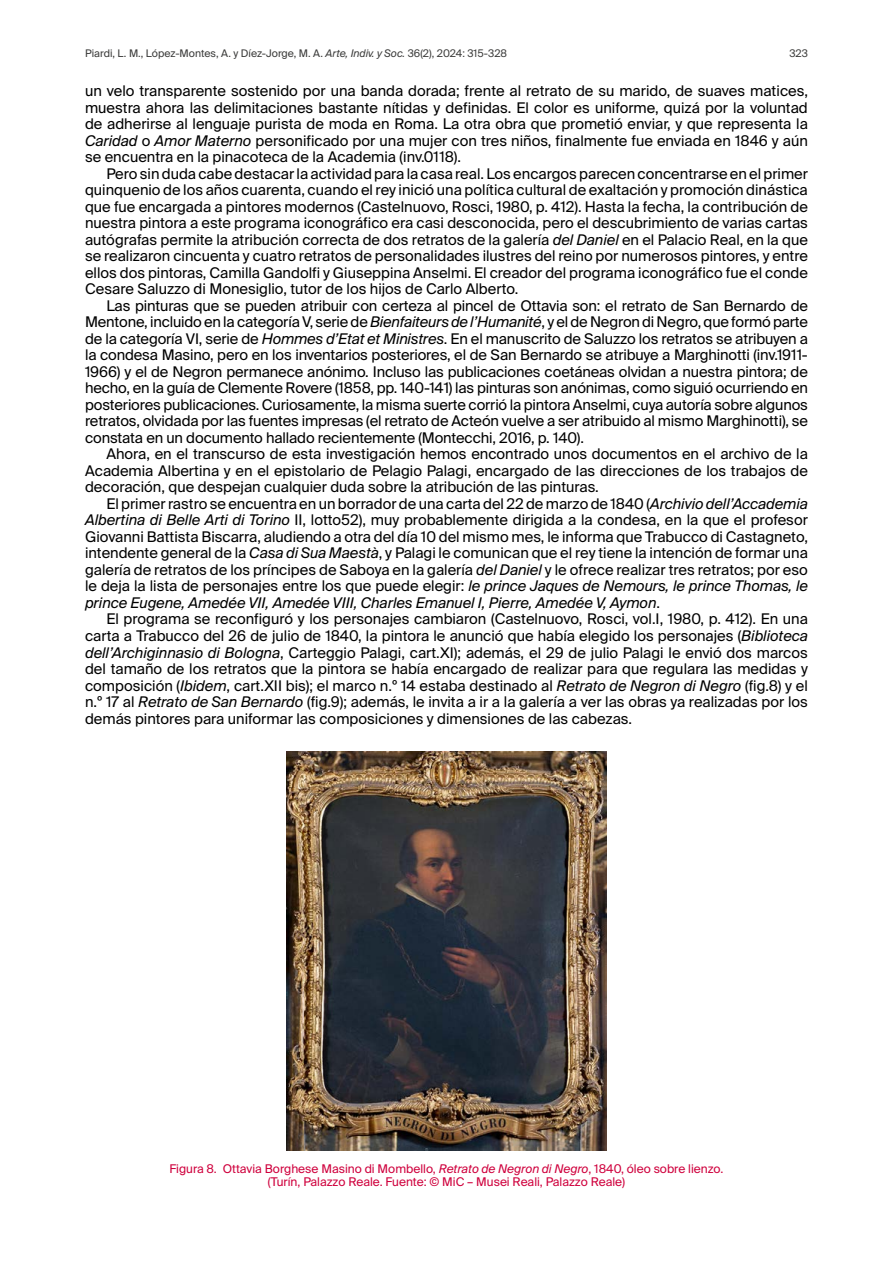
<style>
.page{position:relative;width:893px;height:1263px;background:#fff}
.page>*{position:absolute;margin:0;border:0;box-sizing:border-box;transform-origin:0 0}
.t1{font:14.7px/16.5px "Suisse Intl";color:#000;text-align:justify}
.Título_elemento{font:12px/13.5px "Suisse Intl";color:#cf003d;text-align:center}
.t2{font:10.5px "Suisse Intl";color:#3c3c3b}
.s1{font-style:italic}
</style>
<div class="page">
<img style="left:287px;top:751px;width:319px;height:400px">
<p class="t2" style="left:85px;top:47px;width:424px">Piardi, L. M., López-Montes, A. y Díez-Jorge, M. A. <span class="s1">Arte, Indiv. y Soc.</span> 36(2), 2024: 315-328</p>
<p class="t2" style="left:789px;top:47px;width:20px">323</p>
<p class="t1" style="left:85px;top:83px;width:724px">un velo transparente sostenido por una banda dorada; frente al retrato de su marido, de suaves matices, muestra ahora las delimitaciones bastante nítidas y definidas. El color es uniforme, quizá por la voluntad de adherirse al lenguaje purista de moda en Roma. La otra obra que prometió enviar, y que representa la <span class="s1">Caridad</span> o <span class="s1">Amor Materno</span> personificado por una mujer con tres niños, finalmente fue enviada en 1846 y aún se encuentra en la pinacoteca de la Academia (inv.0118).</p>
<p class="t1" style="left:85px;top:166px;width:724px;text-indent:21px">Pero sin duda cabe destacar la actividad para la casa real. Los encargos parecen concentrarse en el primer quinquenio de los años cuarenta, cuando el rey inició una política cultural de exaltación y promoción dinástica que fue encargada a pintores modernos (Castelnuovo, Rosci, 1980, p. 412). Hasta la fecha, la contribución de nuestra pintora a este programa iconográfico era casi desconocida, pero el descubrimiento de varias cartas autógrafas permite la atribución correcta de dos retratos de la galería <span class="s1">del Daniel</span> en el Palacio Real, en la que se realizaron cincuenta y cuatro retratos de personalidades ilustres del reino por numerosos pintores, y entre ellos dos pintoras, Camilla Gandolfi y Giuseppina Anselmi. El creador del programa iconográfico fue el conde Cesare Saluzzo di Monesiglio, tutor de los hijos de Carlo Alberto.</p>
<p class="t1" style="left:85px;top:298px;width:724px;text-indent:21px">Las pinturas que se pueden atribuir con certeza al pincel de Ottavia son: el retrato de San Bernardo de Mentone, incluido en la categoría V, serie de <span class="s1">Bienfaiteurs de l’Humanité</span>, y el de Negron di Negro, que formó parte de la categoría VI, serie de <span class="s1">Hommes d’Etat et Ministres</span>. En el manuscrito de Saluzzo los retratos se atribuyen a la condesa Masino, pero en los inventarios posteriores, el de San Bernardo se atribuye a Marghinotti (inv.1911- 1966) y el de Negron permanece anónimo. Incluso las publicaciones coetáneas olvidan a nuestra pintora; de hecho, en la guía de Clemente Rovere (1858, pp. 140-141) las pinturas son anónimas, como siguió ocurriendo en posteriores publicaciones. Curiosamente, la misma suerte corrió la pintora Anselmi, cuya autoría sobre algunos retratos, olvidada por las fuentes impresas (el retrato de Acteón vuelve a ser atribuido al mismo Marghinotti), se constata en un documento hallado recientemente (Montecchi, 2016, p. 140).</p>
<p class="t1" style="left:85px;top:446px;width:724px;text-indent:21px">Ahora, en el transcurso de esta investigación hemos encontrado unos documentos en el archivo de la Academia Albertina y en el epistolario de Pelagio Palagi, encargado de las direcciones de los trabajos de decoración, que despejan cualquier duda sobre la atribución de las pinturas.</p>
<p class="t1" style="left:85px;top:496px;width:724px;text-indent:21px">El primer rastro se encuentra en un borrador de una carta del 22 de marzo de 1840 (<span class="s1">Archivio dell’Accademia Albertina di Belle Arti di Torino</span> II, lotto52), muy probablemente dirigida a la condesa, en la que el profesor Giovanni Battista Biscarra, aludiendo a otra del día 10 del mismo mes, le informa que Trabucco di Castagneto, intendente general de la <span class="s1">Casa di Sua Maestà</span>, y Palagi le comunican que el rey tiene la intención de formar una galería de retratos de los príncipes de Saboya en la galería <span class="s1">del Daniel</span> y le ofrece realizar tres retratos; por eso le deja la lista de personajes entre los que puede elegir: <span class="s1">le prince Jaques de Nemours, le prince Thomas, le prince Eugene, Amedée VII, Amedée VIII, Charles Emanuel I, Pierre, Amedée V, Aymon</span>.</p>
<p class="t1" style="left:85px;top:611px;width:724px;text-indent:21px">El programa se reconfiguró y los personajes cambiaron (Castelnuovo, Rosci, vol.I, 1980, p. 412). En una carta a Trabucco del 26 de julio de 1840, la pintora le anunció que había elegido los personajes (<span class="s1">Biblioteca dell’Archiginnasio di Bologna</span>, Carteggio Palagi, cart.XI); además, el 29 de julio Palagi le envió dos marcos del tamaño de los retratos que la pintora se había encargado de realizar para que regulara las medidas y composición (<span class="s1">Ibidem</span>, cart.XII bis); el marco n.º 14 estaba destinado al <span class="s1">Retrato de Negron di Negro</span> (fig.8) y el n.º 17 al <span class="s1">Retrato de San Bernardo</span> (fig.9); además, le invita a ir a la galería a ver las obras ya realizadas por los demás pintores para uniformar las composiciones y dimensiones de las cabezas.</p>
<p class="Título_elemento" style="left:170px;top:1162px;width:555px">Figura 8. Ottavia Borghese Masino di Mombello, <span class="s1">Retrato de Negron di Negro</span>, 1840, óleo sobre lienzo. (Turín, Palazzo Reale. Fuente: © MiC – Musei Reali, Palazzo Reale)</p>
</div>
